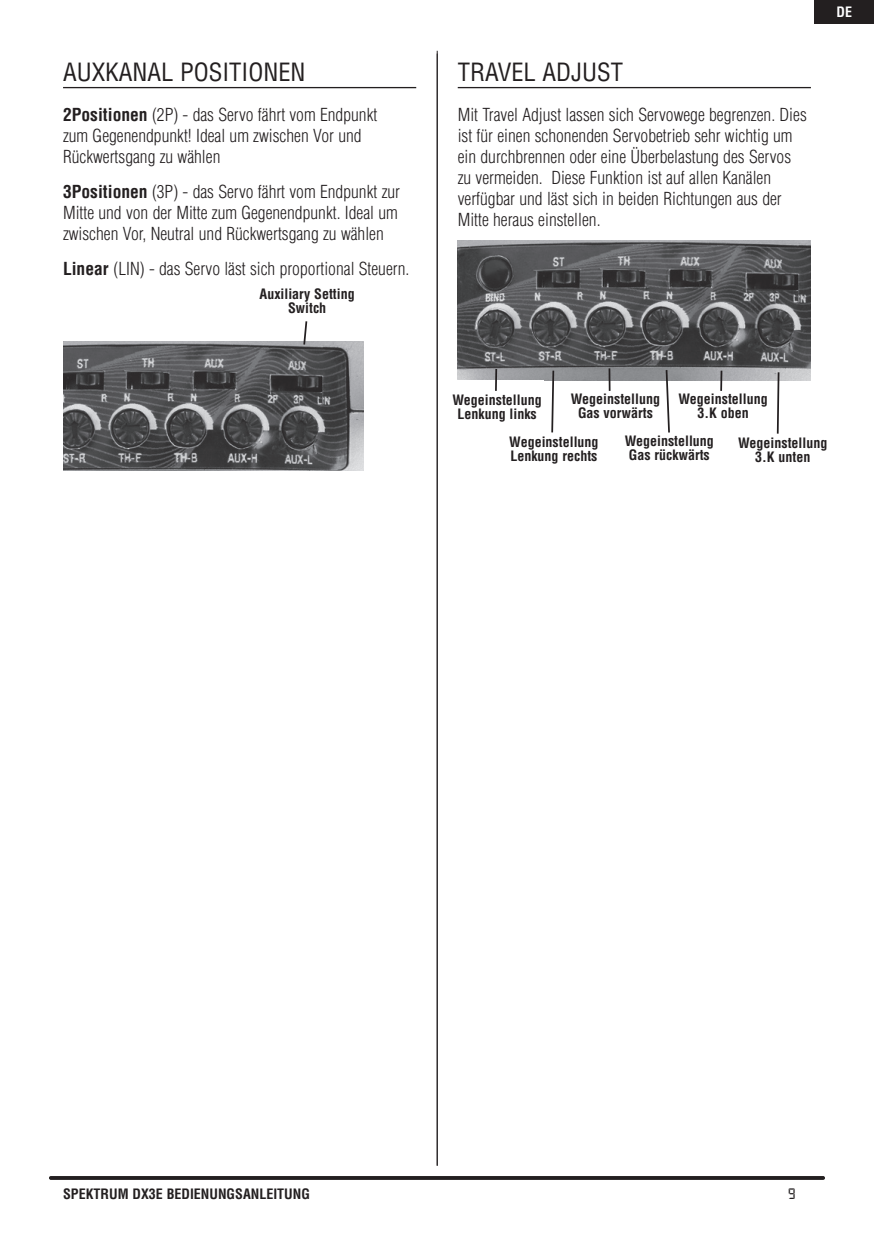
<style>
.page{position:relative;width:874px;height:1241px;background:#fff}
.page>*{position:absolute;margin:0;border:0;box-sizing:border-box;transform-origin:0 0}
.t1{font:condensed 24.5px "Helvetica LT Std";color:#231f20}
.t2{font:300 condensed 17.5px/21px "Helvetica LT Std";color:#231f20}
.t3{font:15.75px "Quartz Mon M";color:#231f20}
.t4{font:700 condensed 14px/14px "Helvetica LT Std";color:#231f20;text-align:center}
.t5{font:700 condensed 14px "Helvetica LT Std";color:#fff}
.s1{font-weight:700}
</style>
<div class="page">
<hr style="left:436px;top:51px;width:1px;height:1114px;background:#231f20">
<div style="left:814px;top:0;width:59px;height:23px;background:#231f20"></div>
<hr style="left:51px;top:1176px;width:771px;height:3px;background:#231f20">
<hr style="left:63px;top:87px;width:353px;height:1px;background:#231f20">
<hr style="left:457px;top:87px;width:353px;height:1px;background:#231f20">
<img style="left:63px;top:341px;width:300px;height:130px">
<img style="left:457px;top:241px;width:353px;height:140px">
<svg style="left:302px;top:321px;width:6px;height:25px"></svg>
<div style="left:450px;top:380px;width:93px;height:54px;background:#fff"></div>
<svg style="left:550px;top:369px;width:5px;height:64px"></svg>
<hr style="left:495px;top:369px;width:2px;height:22px;background:#231f20">
<svg style="left:664px;top:368px;width:6px;height:65px"></svg>
<hr style="left:608px;top:368px;width:2px;height:23px;background:#231f20">
<svg style="left:775px;top:370px;width:5px;height:64px"></svg>
<hr style="left:720px;top:370px;width:2px;height:21px;background:#231f20">
<h1 class="t1" style="left:63px;top:56px;width:244px">AUXKANAL POSITI ONEN</h1>
<p class="t2" style="left:63px;top:104px;width:316px"><span class="s1">2Positionen</span> (2P) - das Servo fährt vom Endpunkt zum Gegenendpunkt! Ideal um zwischen Vor und<br>Rückwertsgang zu wählen</p>
<p class="t2" style="left:63px;top:181px;width:338px"><span class="s1">3Positionen</span> (3P) - das Servo fährt vom Endpunkt zur<br>Mitte und von der Mitte zum Gegenendpunkt. Ideal um zwischen Vor, Neutral und Rückwertsgang zu wählen</p>
<p class="t2" style="left:63px;top:258px;width:348px"><span class="s1">Linear</span> (LIN) - das Servo läst sich proportional Steuern.</p>
<p class="t4" style="left:259px;top:287px;width:97px">Auxiliary Setting<br>Switch</p>
<h1 class="t1" style="left:457px;top:56px;width:14px">TRAVEL</h1>
<h1 class="t1" style="left:542px;top:56px;width:54px">ADJUST</h1>
<p class="t2" style="left:457px;top:104px;width:350px">Mit Travel Adjust lassen sich Servowege begrenzen. Dies ist für einen schonenden Servobetrieb sehr wichtig um ein durchbrennen oder eine Überbelastung des Servos zu vermeiden. Diese Funktion ist auf allen Kanälen verfügbar und läst sich in beiden Richtungen aus der Mitte heraus einstellen.</p>
<p class="t5" style="left:836px;top:3px;width:17px">DE</p>
<p class="t4" style="left:678px;top:391px;width:91px">Wegeinstellung<br>3.K oben</p>
<p class="t4" style="left:737px;top:435px;width:91px">Wegeinstellung<br>3.K unten</p>
<p class="t4" style="left:570px;top:392px;width:91px">Wegeinstellung<br>Gas vorwärts</p>
<p class="t4" style="left:624px;top:433px;width:91px;text-align:left">Wegeinstellung<br>Gas rückwärts</p>
<p class="t4" style="left:452px;top:393px;width:91px">Wegeinstellung<br>Lenkung links</p>
<p class="t4" style="left:509px;top:435px;width:91px;text-align:left">Wegeinstellung<br>Lenkung rechts</p>
<p class="t4" style="left:63px;top:1186px;width:248px">SPEKTRUM DX3E BEDIENUNGSANLEITUNG</p>
<p class="t3" style="left:787px;top:1184px;width:9px">9</p>
</div>
